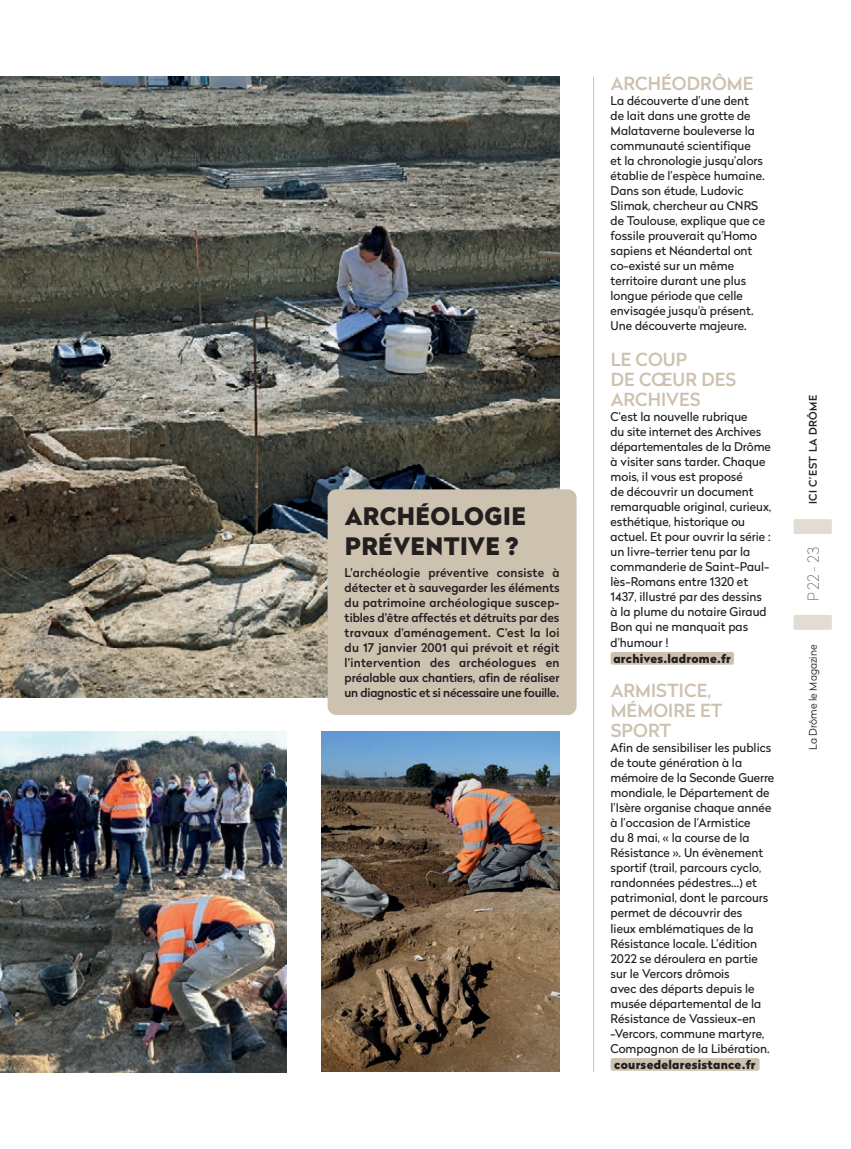
<style>
.page{position:relative;width:851px;height:1149px;background:#fff}
.page>*{position:absolute;margin:0;border:0;box-sizing:border-box;transform-origin:0 0}
.t1{font:900 24px/30px "Radikal";letter-spacing:.015em;color:#231f20}
.t2{font:500 18px/20.2px "Radikal";letter-spacing:.005em;color:#cdc1af}
.t3{font:100 15px "Radikal";color:#231f20}
.t4{font:12px/15px "Radikal";color:#231f20}
.t5{font:500 12px/15px "Radikal";letter-spacing:-.02em;color:#231f20;text-align:justify}
.t6{font:900 12px "Radikal";color:#231f20}
.t7{font:300 10.5px "Radikal";color:#231f20}
.t8{font:500 10.5px "Radikal";letter-spacing:.045em;color:#231f20}
</style>
<div class="page">
<svg style="left:793px;top:615px;width:38px;height:14px"></svg>
<svg style="left:793px;top:519px;width:38px;height:15px"></svg>
<img style="left:0;top:77px;width:559px;height:620px">
<div style="left:610px;top:651px;width:123px;height:13px;background:#cdc1af;border-radius:2px"></div>
<div style="left:610px;top:1057px;width:149px;height:13px;background:#cdc1af;border-radius:2px"></div>
<img style="left:0;top:731px;width:286px;height:340px">
<img style="left:321px;top:731px;width:238px;height:340px">
<div style="left:327px;top:489px;width:249px;height:225px;background:#cdc1af;border-radius:9px"></div>
<hr style="left:593px;top:77px;width:1px;height:994px;background:#cdc1af">
<h1 class="t1" style="left:345px;top:499px;width:183px">ARCHÉOLOGIE<br>PRÉVENTIVE ?</h1>
<p class="t5" style="left:344px;top:564px;width:216px">L'archéologie préventive consiste à détecter et à sauvegarder les éléments du patrimoine archéologique suscep&shy;tibles d'être affectés et détruits par des travaux d’aménagement. C’est la loi du 17 janvier 2001 qui prévoit et régit l'intervention des archéologues en préalable aux chantiers, afin de réaliser un diagnostic et si nécessaire une fouille.</p>
<h2 class="t2" style="left:610px;top:73px;width:144px">ARCHÉODRÔME</h2>
<p class="t4" style="left:610px;top:93px;width:156px">La découverte d’une dent de lait dans une grotte de<br>Malataverne bouleverse la communauté scientifique<br>et la chronologie jusqu’alors établie de l’espèce humaine.<br>Dans son étude, Ludovic<br>Slimak, chercheur au CNRS de Toulouse, explique que ce fossile prouverait qu’Homo sapiens et Néandertal ont co-existé sur un même territoire durant une plus longue période que celle envisagée jusqu'à présent.<br>Une découverte majeure.</p>
<h2 class="t2" style="left:610px;top:348px;width:127px">LE COUP<br>DE CŒUR DES<br>ARCHIVES</h2>
<p class="t4" style="left:610px;top:409px;width:162px">C’est la nouvelle rubrique<br>du site internet des Archives départementales de la Drôme à visiter sans tarder. Chaque mois, il vous est proposé<br>de découvrir un document remarquable original, curieux, esthétique, historique ou actuel. Et pour ouvrir la série : un livre-terrier tenu par la commanderie de Saint-Paul&shy;lès-Romans entre 1320 et<br>1437, illustré par des dessins à la plume du notaire Giraud<br>Bon qui ne manquait pas d’humour !</p>
<p class="t6" style="left:613px;top:649px;width:119px">archives.ladrome.fr</p>
<h2 class="t2" style="left:610px;top:679px;width:113px">ARMISTICE,<br>MÉMOIRE ET<br>SPORT</h2>
<p class="t4" style="left:610px;top:740px;width:165px">Afin de sensibiliser les publics de toute génération à la mémoire de la Seconde Guerre mondiale, le Département de l’Isère organise chaque année à l’occasion de l’Armistice<br>du 8 mai, « la course de la<br>Résistance ». Un évènement sportif (trail, parcours cyclo, randonnées pédestres…) et patrimonial, dont le parcours permet de découvrir des<br>lieux emblématiques de la<br>Résistance locale. L’édition<br>2022 se déroulera en partie sur le Vercors drômois<br>avec des départs depuis le musée départemental de la<br>Résistance de Vassieux-en -Vercors, commune martyre,<br>Compagnon de la Libération.</p>
<p class="t6" style="left:614px;top:1055px;width:143px">coursedelaresistance.fr</p>
<p class="t8" style="left:805px;top:504px;width:111px;rotate:-90deg">ICI C’EST LA DRÔME</p>
<p class="t3" style="left:803px;top:601px;width:55px;rotate:-90deg">P 22 - 23</p>
<p class="t7" style="left:805px;top:749px;width:107px;rotate:-90deg">La Drôme le Magazine</p>
</div>
